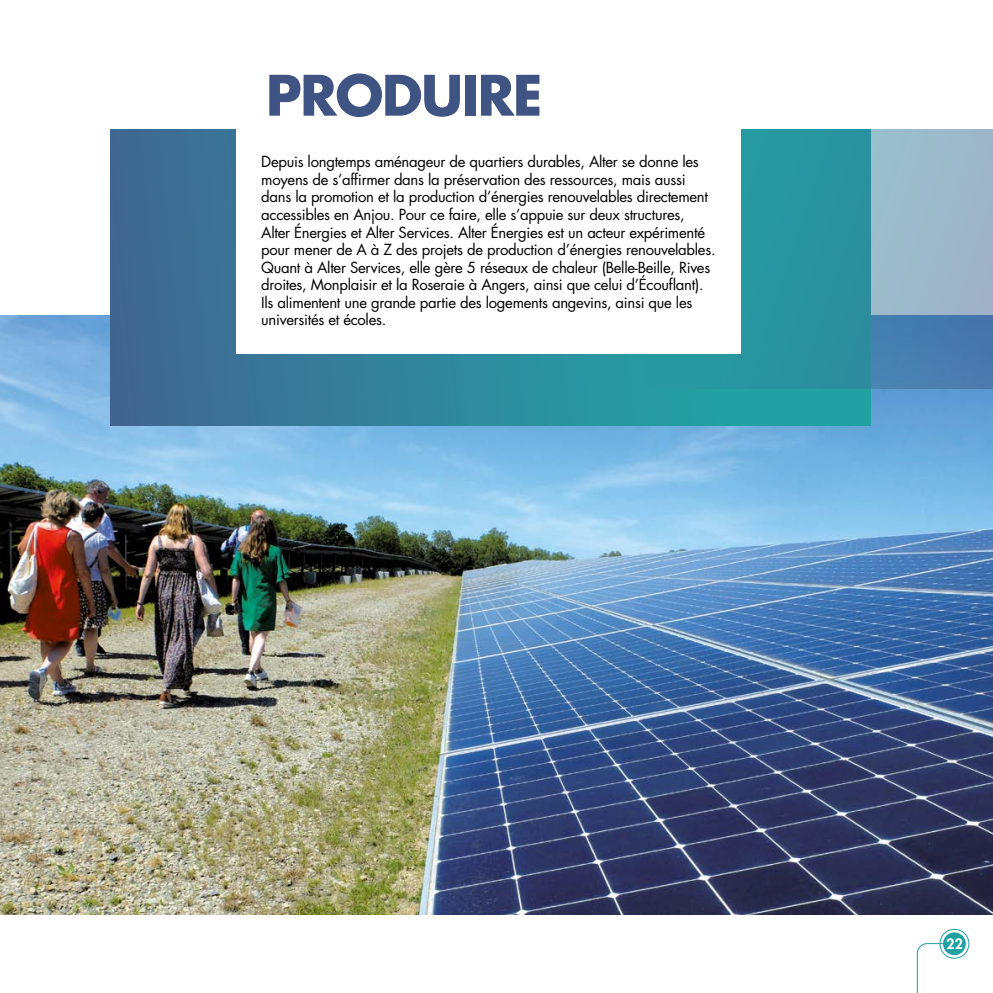
<style>
.page{position:relative;width:993px;height:993px;background:#fff}
.page>*{position:absolute;margin:0;border:0;box-sizing:border-box;transform-origin:0 0}
.t1{font:700 54.25px "Futura Std";letter-spacing:-.03em;color:#3f5482}
.t2{font:14.88px/17.5px "Futura Std";letter-spacing:-.02em;color:#000}
.t3{font:800 14px "Futura Std";color:#fff}
</style>
<div class="page">
<div style="left:939px;top:928px;width:29px;height:30px;border:1px solid #21a1a2;border-radius:50%"></div>
<svg style="left:916px;top:942px;width:39px;height:50px"></svg>
<div style="left:942px;top:932px;width:23px;height:22px;background:#21a1a2;border-radius:50%"></div>
<img style="left:0;top:315px;width:992px;height:599px">
<div style="left:110px;top:129px;width:760px;height:296px;background:linear-gradient(to right,#446c96,#20aba6)"></div>
<svg style="left:646px;top:129px;width:346px;height:259px;background:#539daf"></svg>
<div style="left:236px;top:126px;width:504px;height:227px;background:#fff"></div>
<h1 class="t1" style="left:266px;top:59px;width:278px">PRODUIRE</h1>
<p class="t2" style="left:261px;top:153px;width:455px">Depuis longtemps aménageur de quartiers durables, Alter se donne les moyens de s’affirmer dans la préservation des ressources, mais aussi dans la promotion et la production d’énergies renouvelables directement accessibles en Anjou. Pour ce faire, elle s’appuie sur deux structures, Alter Énergies et Alter Services. Alter Énergies est un acteur expérimenté pour mener de A à Z des projets de production d’énergies renouvelables.<br>Quant à Alter Services, elle gère 5 réseaux de chaleur (Belle-Beille, Rives droites, Monplaisir et la Roseraie à Angers, ainsi que celui d’Écouflant).<br>Ils alimentent une grande partie des logements angevins, ainsi que les universités et écoles.</p>
<p class="t3" style="left:946px;top:934px;width:18px">22</p>
</div>
